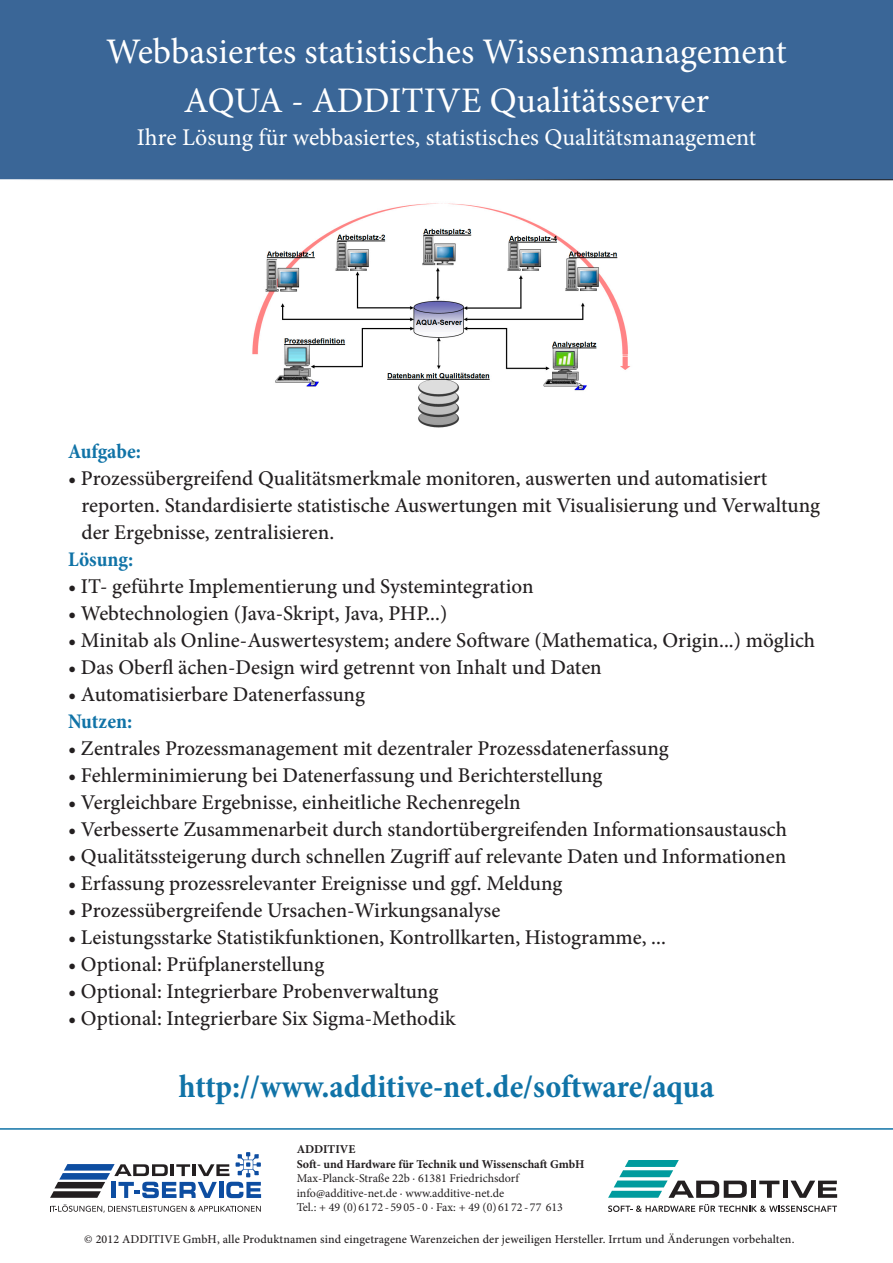
<style>
.page{position:relative;width:893px;height:1263px;background:#fff}
.page>*{position:absolute;margin:0;border:0;box-sizing:border-box;transform-origin:0 0}
.t1{font:36px/48.6px "Minion Pro";letter-spacing:-.005em;color:#fff;text-align:center}
.t2{font:700 condensed 32.85px "Minion Pro";letter-spacing:-.005em;color:#1073a7}
.t3{font:24px "Minion Pro";color:#fff}
.t4{font:500 21px/27px "Minion Pro";color:#231f20}
.t5{font:700 condensed 21px "Minion Pro";color:#1073a7}
.t6{font:12px/14.4px "Minion Pro";color:#231f20}
.t7{font:500 12px "Minion Pro";letter-spacing:.01em;color:#231f20}
.t8{font:700 12px/14.4px "Minion Pro";color:#231f20}
</style>
<div class="page">
<div style="left:0;top:0;width:893px;height:180px;background:#3a6697"></div>
<svg style="left:50px;top:1204px;width:211px;height:9px"></svg>
<svg style="left:50px;top:1152px;width:211px;height:46px"></svg>
<svg style="left:608px;top:1204px;width:229px;height:8px"></svg>
<div style="left:751px;top:1180px;width:5px;height:18px;background:#231f20"></div>
<svg style="left:759px;top:1180px;width:20px;height:18px"></svg>
<div style="left:783px;top:1180px;width:5px;height:18px;background:#231f20"></div>
<svg style="left:790px;top:1180px;width:47px;height:18px"></svg>
<svg style="left:608px;top:1160px;width:139px;height:38px"></svg>
<img style="left:252px;top:203px;width:379px;height:225px">
<hr style="left:0;top:1128px;width:893px;height:2px;background:#1073a7">
<h1 class="t1" style="left:106px;top:27px;width:682px">Webbasiertes statistisches Wissensmanagement<br>AQUA - ADDITIVE Qualitätsserver</h1>
<p class="t3" style="left:137px;top:121px;width:621px">Ihre Lösung für webbasiertes, statistisches Qualitätsmanagement</p>
<p class="t5" style="left:68px;top:436px;width:74px">Aufgabe:</p>
<p class="t4" style="left:82px;top:464px;width:740px;text-indent:-14px">• Prozessübergreifend Qualitätsmerkmale monitoren, auswerten und automatisiert reporten. Standardisierte statistische Auswertungen mit Visualisierung und Verwaltung der Ergebnisse, zentralisieren.</p>
<p class="t5" style="left:68px;top:544px;width:67px">Lösung:</p>
<p class="t4" style="left:68px;top:572px;width:467px">• IT- geführte Implementierung und Systemintegration</p>
<p class="t4" style="left:68px;top:599px;width:381px">• Webtechnologien (Java-Skript, Java, PHP...)</p>
<p class="t4" style="left:68px;top:626px;width:749px">• Minitab als Online-Auswertesystem; andere Software (Mathematica, Origin...) möglich</p>
<p class="t4" style="left:68px;top:653px;width:535px">• Das Oberfl ächen-Design wird getrennt von Inhalt und Daten</p>
<p class="t4" style="left:68px;top:680px;width:298px">• Automatisierbare Datenerfassung</p>
<p class="t5" style="left:68px;top:706px;width:66px">Nutzen:</p>
<p class="t4" style="left:68px;top:734px;width:602px">• Zentrales Prozessmanagement mit dezentraler Prozessdatenerfassung</p>
<p class="t4" style="left:68px;top:761px;width:536px">• Fehlerminimierung bei Datenerfassung und Berichterstellung</p>
<p class="t4" style="left:68px;top:788px;width:454px">• Vergleichbare Ergebnisse, einheitliche Rechenregeln</p>
<p class="t4" style="left:68px;top:815px;width:720px">• Verbesserte Zusammenarbeit durch standortübergreifenden Informationsaustausch</p>
<p class="t4" style="left:68px;top:842px;width:720px">• Qualitätssteigerung durch schnellen Zugriff auf relevante Daten und Informationen</p>
<p class="t4" style="left:68px;top:869px;width:496px">• Erfassung prozessrelevanter Ereignisse und ggf. Meldung</p>
<p class="t4" style="left:68px;top:896px;width:434px">• Prozessübergreifende Ursachen-Wirkungsanalyse</p>
<p class="t4" style="left:68px;top:923px;width:599px">• Leistungsstarke Statistikfunktionen, Kontrollkarten, Histogramme, ...</p>
<p class="t4" style="left:68px;top:950px;width:258px">• Optional: Prüfplanerstellung</p>
<p class="t4" style="left:68px;top:977px;width:372px">• Optional: Integrierbare Probenverwaltung</p>
<p class="t4" style="left:68px;top:1004px;width:389px">• Optional: Integrierbare Six Sigma-Methodik</p>
<h2 class="t2" style="left:179px;top:1064px;width:537px">http://www.additive-net.de/software/aqua</h2>
<p class="t8" style="left:297px;top:1142px;width:289px">ADDITIVE<br>Soft- und Hardware für Technik und Wissenschaft GmbH</p>
<p class="t6" style="left:297px;top:1171px;width:268px">Max-Planck-Straße 22b · 61381 Friedrichsdorf info@additive-net.de · www.additive-net.de<br>Tel.: + 49 (0) 61 72 - 59 05 - 0 · Fax: + 49 (0) 61 72 - 77 613</p>
<p class="t7" style="left:84px;top:1231px;width:712px">© 2012 ADDITIVE GmbH, alle Produktnamen sind eingetragene Warenzeichen der jeweiligen Hersteller. Irrtum und Änderungen vorbehalten.</p>
</div>
